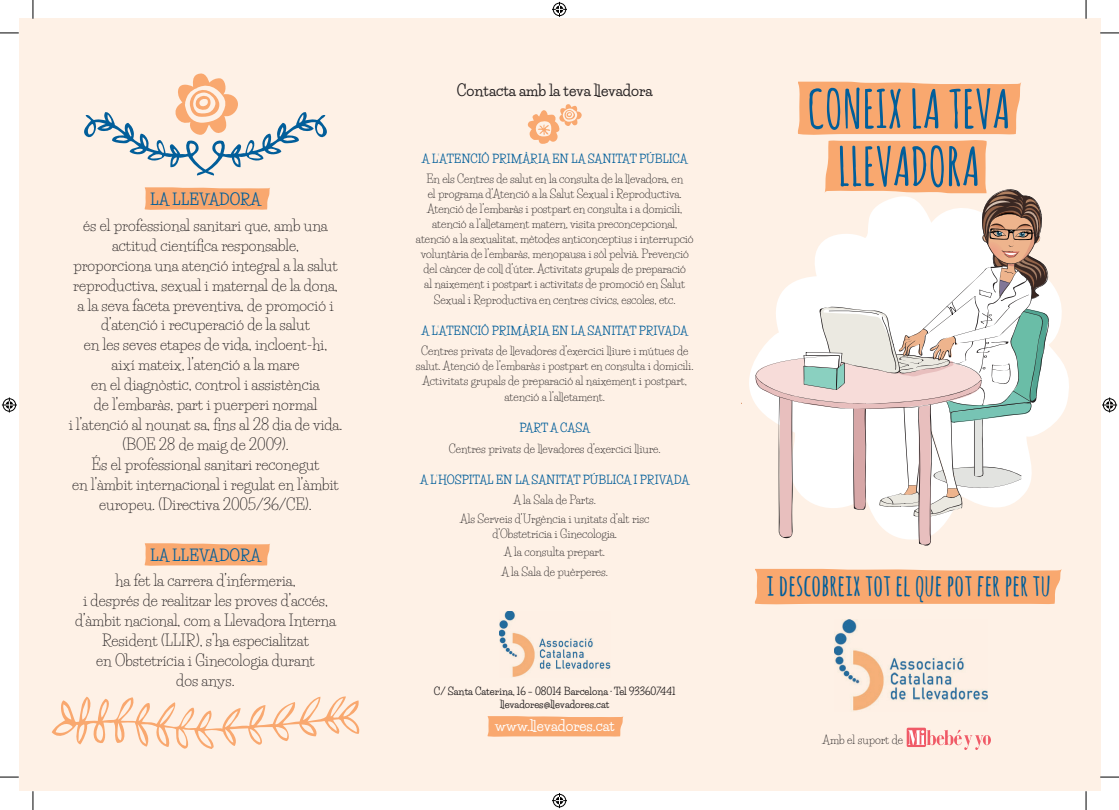
<style>
.page{position:relative;width:1119px;height:810px;background:#fff}
.page>*{position:absolute;margin:0;border:0;box-sizing:border-box;transform-origin:0 0}
.t1{font:700 52.5px/57.5px "Amatic SC";color:#015e9a;text-align:center}
.t2{font:700 30px "Amatic SC";color:#015e9a}
.t3{font:15px/20px "Life Savers";color:#231f20;text-align:center}
.t4{font:700 15px "Life Savers";color:#231f20}
.t5{font:700 15px "Life Savers";color:#015e9a}
.t6{font:700 14.38px "Life Savers";color:#fff}
.t7{font:11.25px/15px "Life Savers";letter-spacing:-.005em;color:#231f20;text-align:center}
.t8{font:700 11.25px "Life Savers";color:#015e9a}
.t9{font:700 10px/13.8px "Life Savers";color:#231f20;text-align:center}
</style>
<div class="page">
<div style="left:19px;top:19px;width:1080px;height:772px;background:#fef1e6"></div>
<svg style="left:754px;top:569px;width:307px;height:36px;background:#f9ad77"></svg>
<img style="left:834px;top:620px;width:153px;height:91px">
<svg style="left:52px;top:696px;width:308px;height:53px"></svg>
<svg style="left:144px;top:187px;width:126px;height:23px;background:#f9ae78"></svg>
<svg style="left:144px;top:543px;width:126px;height:23px;background:#f9ae78"></svg>
<img style="left:499px;top:611px;width:111px;height:66px">
<svg style="left:487px;top:716px;width:136px;height:21px;background:#f9ad78"></svg>
<svg style="left:84px;top:73px;width:243px;height:103px"></svg>
<svg style="left:527px;top:104px;width:54px;height:40px"></svg>
<svg style="left:749px;top:281px;width:320px;height:146px"></svg>
<svg style="left:755px;top:82px;width:294px;height:464px"></svg>
<img style="left:989px;top:229px;width:38px;height:8px">
<svg style="left:906px;top:728px;width:84px;height:22px"></svg>
<svg style="left:0;top:32px;width:19px;height:2px"></svg>
<svg style="left:1099px;top:32px;width:19px;height:2px"></svg>
<svg style="left:0;top:776px;width:19px;height:2px"></svg>
<svg style="left:1099px;top:776px;width:19px;height:2px"></svg>
<svg style="left:32px;top:0;width:2px;height:19px"></svg>
<svg style="left:32px;top:791px;width:2px;height:19px"></svg>
<svg style="left:1085px;top:0;width:1px;height:19px"></svg>
<svg style="left:1085px;top:791px;width:1px;height:19px"></svg>
<svg style="left:552px;top:2px;width:15px;height:15px"></svg>
<svg style="left:552px;top:793px;width:15px;height:15px"></svg>
<svg style="left:2px;top:397px;width:15px;height:15px"></svg>
<svg style="left:1102px;top:397px;width:14px;height:15px"></svg>
<h3 class="t5" style="left:150px;top:191px;width:112px">LA LLEVADORA</h3>
<p class="t3" style="left:69px;top:215px;width:275px">és el professional sanitari que, amb una actitud científica responsable,<br>proporciona una atenció integral a la salut reproductiva, sexual i maternal de la dona, a la seva faceta preventiva, de promoció i d’atenció i recuperació de la salut<br>en les seves etapes de vida, incloent-hi,<br>així mateix, l’atenció a la mare<br>en el diagnòstic, control i assistència<br>de l’embaràs, part i puerperi normal<br>i l’atenció al nounat sa, fins al 28 dia de vida. (BOE 28 de maig de 2009).<br>És el professional sanitari reconegut<br>en l’àmbit internacional i regulat en l’àmbit europeu. (Directiva 2005/36/CE).</p>
<h3 class="t5" style="left:150px;top:546px;width:112px">LA LLEVADORA</h3>
<h3 class="t3" style="left:75px;top:571px;width:262px">ha fet la carrera d’infermeria,<br>i després de realitzar les proves d’accés, d’àmbit nacional, com a Llevadora Interna Resident (LLIR), s’ha especialitzat<br>en Obstetrícia i Ginecologia durant<br>dos anys.</h3>
<h3 class="t4" style="left:457px;top:81px;width:197px">Contacta amb la teva llevadora</h3>
<p class="t8" style="left:422px;top:152px;width:267px">A L’ATENCIÓ PRIMÀRIA EN LA SANITAT PÚBLICA</p>
<p class="t7" style="left:416px;top:171px;width:279px">En els Centres de salut en la consulta de la llevadora, en<br>el programa d’Atenció a la Salut Sexual i Reproductiva.<br>Atenció de l’embaràs i postpart en consulta i a domicili, atenció a l’alletament matern, visita preconcepcional, atenció a la sexualitat, mètodes anticonceptius i interrupció voluntària de l’embaràs, menopausa i sòl pelvià. Prevenció del càncer de coll d’úter. Activitats grupals de preparació<br>al naixement i postpart i activitats de promoció en Salut</p>
<p class="t7" style="left:434px;top:293px;width:243px">Sexual i Reproductiva en centres cívics, escoles, etc.</p>
<p class="t8" style="left:421px;top:324px;width:268px">A L’ATENCIÓ PRIMÀRIA EN LA SANITAT PRIVADA</p>
<p class="t7" style="left:416px;top:343px;width:279px">Centres privats de llevadores d’exercici lliure i mútues de salut. Atenció de l’embaràs i postpart en consulta i domicili.<br>Activitats grupals de preparació al naixement i postpart,</p>
<p class="t7" style="left:504px;top:390px;width:102px">atenció a l’alletament.</p>
<p class="t8" style="left:519px;top:421px;width:72px">PART A CASA</p>
<p class="t7" style="left:448px;top:442px;width:213px">Centres privats de llevadores d’exercici lliure.</p>
<p class="t8" style="left:420px;top:473px;width:270px">A L’HOSPITAL EN LA SANITAT PÚBLICA I PRIVADA</p>
<p class="t7" style="left:460px;top:491px;width:191px;line-height:18.5px">A la Sala de Parts.<br>Als Serveis d’Urgència i unitats d’alt risc</p>
<p class="t7" style="left:492px;top:524px;width:126px;line-height:18.5px">d’Obstetrícia i Ginecologia.<br>A la consulta prepart.</p>
<p class="t7" style="left:501px;top:564px;width:108px">A la Sala de puèrperes.</p>
<p class="t9" style="left:434px;top:684px;width:243px">C/ Santa Caterina, 16 – 08014 Barcelona · Tel 933607441 llevadores@llevadores.cat</p>
<p class="t6" style="left:494px;top:717px;width:121px">www.llevadores.cat</p>
<h1 class="t1" style="left:807px;top:78px;width:204px">CONEIX LA TEVA<br>LLEVADORA</h1>
<h2 class="t2" style="left:766px;top:564px;width:286px">i descobreix tot el que pot fer per tu</h2>
<p class="t7" style="left:822px;top:733px;width:82px">Amb el suport de</p>
</div>
